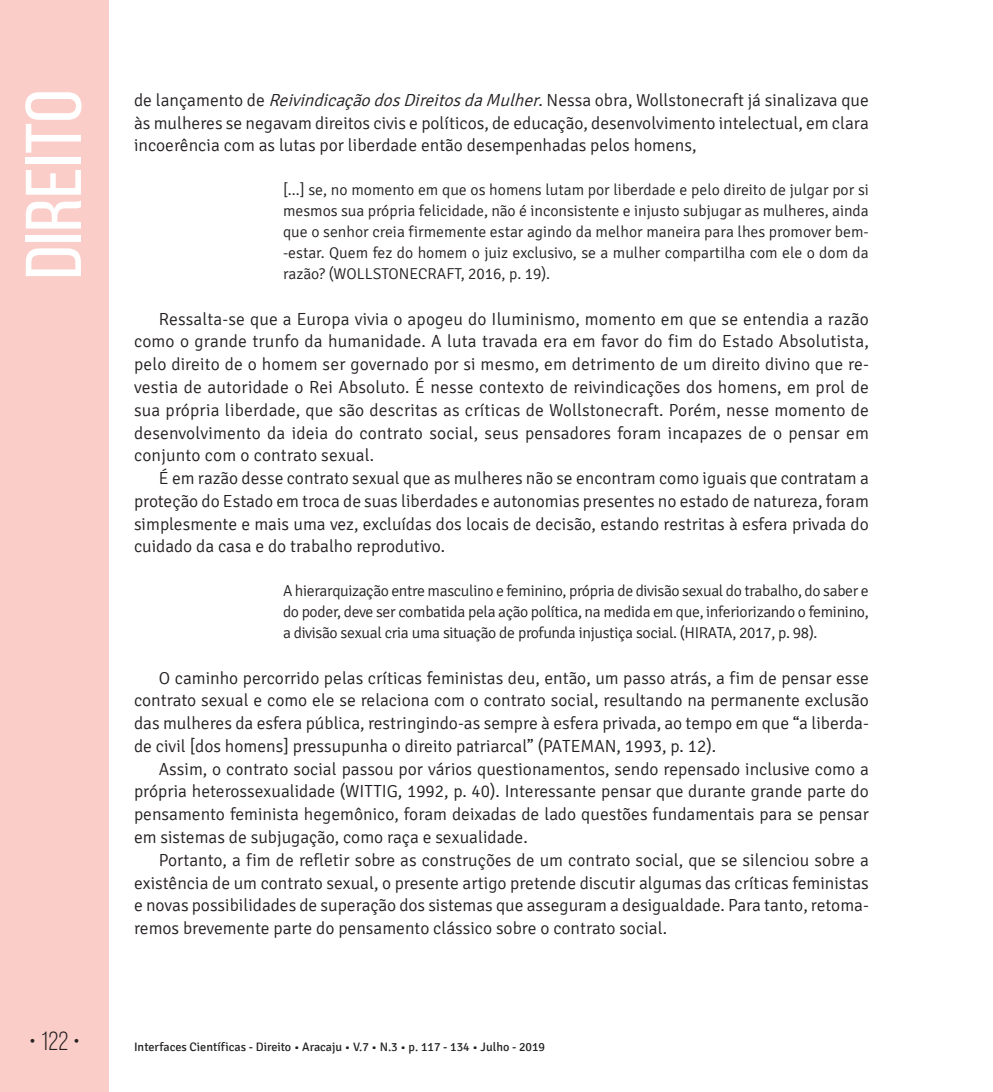
<style>
.page{position:relative;width:993px;height:1092px;background:#fff}
.page>*{position:absolute;margin:0;border:0;box-sizing:border-box;transform-origin:0 0}
.t1{font:78.75px "Bebas Neue";color:#fff;scale:1.09 1}
.t2{font:26.25px "Bebas Neue";color:#231f20}
.t3{font:300 17.5px/22.8px "Signika";color:#231f20;text-align:justify}
.t4{font:300 15.75px/21px "Signika";letter-spacing:-.015em;color:#231f20;text-align:justify}
.t5{font:12.25px "Signika";color:#231f20}
.s1{font-style:italic}
</style>
<div class="page">
<div style="left:0;top:0;width:109px;height:1091px;background:#fbcdc8"></div>
<h1 class="t1" style="left:11px;top:279px;width:176px;rotate:-90deg">Direito</h1>
<p class="t3" style="left:134px;top:89px;width:736px">de lançamento de <span class="s1">ReivindicaçãodosDireitosdaMulher</span>. Nessa obra, Wollstonecraft já sinalizava que às mulheres se negavam direitos civis e políticos, de educação, desenvolvimento intelectual, em clara incoerência com as lutas por liberdade então desempenhadas pelos homens,</p>
<p class="t4" style="left:283px;top:179px;width:587px">[...] se, no momento em que os homens lutam por liberdade e pelo direito de julgar por si mesmos sua própria felicidade, não é inconsistente e injusto subjugar as mulheres, ainda que o senhor creia firmemente estar agindo da melhor maneira para lhes promover bem--estar. Quem fez do homem o juiz exclusivo, se a mulher compartilha com ele o dom da razão? (WOLLSTONECRAFT, 2016, p. 19).</p>
<p class="t3" style="left:134px;top:308px;width:736px;text-indent:25px">Ressalta-se que a Europa vivia o apogeu do Iluminismo, momento em que se entendia a razão como o grande trunfo da humanidade. A luta travada era em favor do fim do Estado Absolutista, pelo direito de o homem ser governado por si mesmo, em detrimento de um direito divino que re&shy;vestia de autoridade o Rei Absoluto. É nesse contexto de reivindicações dos homens, em prol de sua própria liberdade, que são descritas as críticas de Wollstonecraft. Porém, nesse momento de desenvolvimento da ideia do contrato social, seus pensadores foram incapazes de o pensar em conjunto com o contrato sexual.</p>
<p class="t3" style="left:134px;top:467px;width:736px;text-indent:25px">É em razão desse contrato sexual que as mulheres não se encontram como iguais que contratam a proteção do Estado em troca de suas liberdades e autonomias presentes no estado de natureza, foram simplesmente e mais uma vez, excluídas dos locais de decisão, estando restritas à esfera privada do cuidado da casa e do trabalho reprodutivo.</p>
<p class="t4" style="left:283px;top:580px;width:587px">A hierarquização entre masculino e feminino, própria de divisão sexual do trabalho, do saber e do poder, deve ser combatida pela ação política, na medida em que, inferiorizando o feminino, a divisão sexual cria uma situação de profunda injustiça social. (HIRATA, 2017, p. 98).</p>
<p class="t3" style="left:134px;top:666px;width:736px;text-indent:25px">O caminho percorrido pelas críticas feministas deu, então, um passo atrás, a fim de pensar esse contrato sexual e como ele se relaciona com o contrato social, resultando na permanente exclusão das mulheres da esfera pública, restringindo-as sempre à esfera privada, ao tempo em que “a liberda&shy;de civil [dos homens] pressupunha o direito patriarcal” (PATEMAN, 1993, p. 12).</p>
<p class="t3" style="left:134px;top:757px;width:736px;text-indent:25px">Assim, o contrato social passou por vários questionamentos, sendo repensado inclusive como a própria heterossexualidade (WITTIG, 1992, p. 40). Interessante pensar que durante grande parte do pensamento feminista hegemônico, foram deixadas de lado questões fundamentais para se pensar em sistemas de subjugação, como raça e sexualidade.</p>
<p class="t3" style="left:134px;top:848px;width:736px;text-indent:25px">Portanto, a fim de refletir sobre as construções de um contrato social, que se silenciou sobre a existência de um contrato sexual, o presente artigo pretende discutir algumas das críticas feministas e novas possibilidades de superação dos sistemas que asseguram a desigualdade. Para tanto, retoma&shy;remos brevemente parte do pensamento clássico sobre o contrato social.</p>
<h2 class="t2" style="left:29px;top:1026px;width:52px">• 122 •</h2>
<p class="t5" style="left:134px;top:1040px;width:412px">Interfaces Científicas - Direito • Aracaju • V.7 • N.3 • p. 117 - 134 • Julho - 2019</p>
</div>
